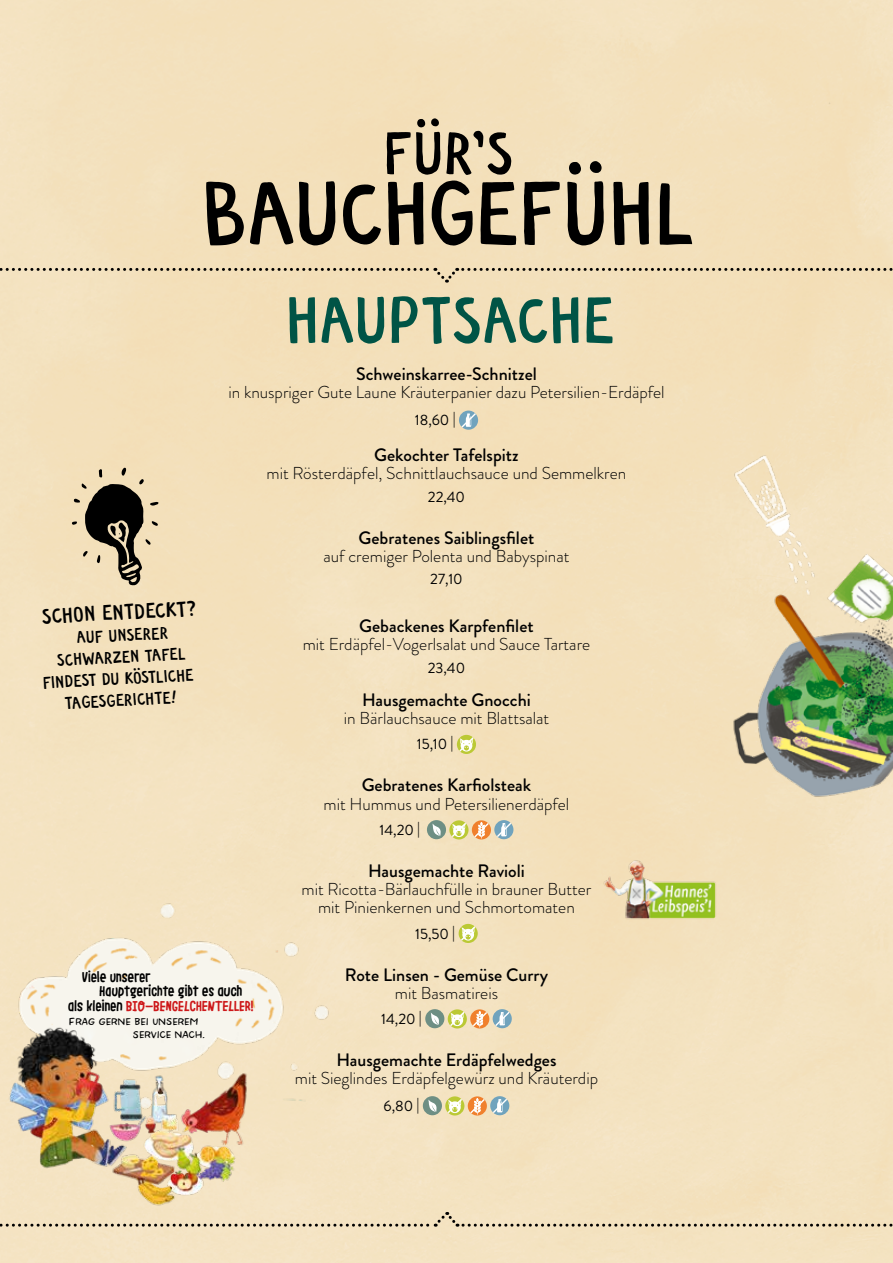
<style>
.page{position:relative;width:893px;height:1263px;background:#fff}
.page>*{position:absolute;margin:0;border:0;box-sizing:border-box;transform-origin:0 0}
.t1{font:94.5px "Sonnentor Hand Regular";letter-spacing:-.015em;color:#000}
.t2{font:69px "Sonnentor Hand Regular";letter-spacing:-.01em;color:#005446}
.t3{font:63px "Sonnentor Hand Regular";color:#000}
.t4{font:22.5px "Sonnentor Hand Regular";color:#000}
.t5{font:22.05px "The Perfect Match Small Sans";color:#000}
.t6{font:500 18px "Brandon Grotesque";color:#000}
.t7{font:18px "Sonnentor Hand Regular";color:#000}
.t8{font:300 17.25px/18px "Brandon Grotesque";color:#000;text-align:center}
.t9{font:15px "Brandon Grotesque";color:#000}
.t10{font:13.5px/13.5px "Le Osler Rough";color:#000}
.t11{font:13.5px "Le Osler Rough";letter-spacing:.005em;color:#cd1719}
.s1{color:#000}
</style>
<div class="page">
<svg style="left:0;top:267px;width:893px;height:16px"></svg>
<svg style="left:459px;top:411px;width:19px;height:19px"></svg>
<svg style="left:457px;top:735px;width:19px;height:19px"></svg>
<div style="left:427px;top:820px;width:19px;height:19px;background:#6e8f84;border-radius:50%"></div>
<svg style="left:432px;top:823px;width:9px;height:13px"></svg>
<svg style="left:449px;top:820px;width:19px;height:19px"></svg>
<svg style="left:450px;top:821px;width:63px;height:18px"></svg>
<svg style="left:459px;top:924px;width:18px;height:19px"></svg>
<div style="left:425px;top:1009px;width:19px;height:19px;background:#6e8f84;border-radius:50%"></div>
<svg style="left:431px;top:1013px;width:8px;height:12px"></svg>
<svg style="left:493px;top:1009px;width:19px;height:19px"></svg>
<svg style="left:448px;top:1010px;width:63px;height:18px"></svg>
<div style="left:423px;top:1096px;width:19px;height:19px;background:#6e8f84;border-radius:50%"></div>
<svg style="left:428px;top:1099px;width:9px;height:13px"></svg>
<svg style="left:445px;top:1096px;width:19px;height:19px"></svg>
<svg style="left:446px;top:1097px;width:63px;height:18px"></svg>
<img style="left:593px;top:856px;width:134px;height:75px">
<svg style="left:319px;top:1211px;width:574px;height:16px"></svg>
<img style="left:716px;top:541px;width:177px;height:322px">
<img style="left:714px;top:423px;width:116px;height:197px">
<div style="left:0;top:881px;width:361px;height:261px;background:#f4e3c2"></div>
<svg style="left:72px;top:468px;width:86px;height:118px"></svg>
<img style="left:0;top:899px;width:319px;height:364px">
<h3 class="t3" style="left:383px;top:115px;width:133px">FÜR’S</h3>
<h1 class="t1" style="left:201px;top:155px;width:496px">BAUCHGEFÜHL</h1>
<h2 class="t2" style="left:285px;top:278px;width:332px">HAUPTSACHE</h2>
<p class="t6" style="left:356px;top:362px;width:182px">Schweinskarree-Schnitzel</p>
<p class="t8" style="left:228px;top:384px;width:438px">in knuspriger Gute Laune Kräuterpanier dazu Petersilien-Erdäpfel</p>
<p class="t9" style="left:415px;top:410px;width:42px">18,60 |</p>
<p class="t6" style="left:374px;top:443px;width:146px">Gekochter Tafelspitz</p>
<p class="t8" style="left:267px;top:465px;width:361px">mit Rösterdäpfel, Schnittlauchsauce und Semmelkren</p>
<p class="t9" style="left:428px;top:486px;width:39px">22,40</p>
<p class="t6" style="left:359px;top:525px;width:177px">Gebratenes Saiblingsfilet</p>
<p class="t8" style="left:323px;top:547px;width:247px">auf cremiger Polenta und Babyspinat</p>
<p class="t9" style="left:430px;top:569px;width:34px">27,10</p>
<p class="t6" style="left:359px;top:614px;width:176px">Gebackenes Karpfenfilet</p>
<p class="t8" style="left:303px;top:636px;width:289px">mit Erdäpfel-Vogerlsalat und Sauce Tartare</p>
<p class="t9" style="left:428px;top:657px;width:39px">23,40</p>
<p class="t6" style="left:362px;top:687px;width:170px">Hausgemachte Gnocchi</p>
<p class="t8" style="left:344px;top:709px;width:207px">in Bärlauchsauce mit Blattsalat</p>
<p class="t9" style="left:417px;top:734px;width:38px">15,10 |</p>
<p class="t6" style="left:362px;top:773px;width:171px">Gebratenes Karfiolsteak</p>
<p class="t8" style="left:324px;top:795px;width:247px">mit Hummus und Petersilienerdäpfel</p>
<p class="t9" style="left:379px;top:819px;width:42px">14,20 |</p>
<p class="t6" style="left:368px;top:858px;width:158px">Hausgemachte Ravioli</p>
<p class="t8" style="left:302px;top:880px;width:291px">mit Ricotta-Bärlauchfülle in brauner Butter mit Pinienkernen und Schmortomaten</p>
<p class="t9" style="left:415px;top:923px;width:42px">15,50 |</p>
<p class="t6" style="left:345px;top:962px;width:205px">Rote Linsen - Gemüse Curry</p>
<p class="t8" style="left:395px;top:984px;width:105px">mit Basmatireis</p>
<p class="t9" style="left:381px;top:1008px;width:42px">14,20 |</p>
<p class="t6" style="left:336px;top:1047px;width:222px">Hausgemachte Erdäpfelwedges</p>
<p class="t8" style="left:295px;top:1069px;width:305px">mit Sieglindes Erdäpfelgewürz und Kräuterdip</p>
<p class="t9" style="left:384px;top:1095px;width:37px">6,80 |</p>
<h3 class="t4" style="left:41px;top:602px;width:156px;rotate:-3deg">SCHON ENTDECKT?</h3>
<p class="t7" style="left:76px;top:626px;width:93px;rotate:-3deg">AUF UNSERER</p>
<p class="t7" style="left:56px;top:649px;width:130px;rotate:-3deg">SCHWARZEN TAFEL</p>
<p class="t7" style="left:42px;top:671px;width:153px;rotate:-3deg">FINDEST DU KÖSTLICHE</p>
<p class="t7" style="left:64px;top:692px;width:114px;rotate:-3deg">TAGESGERICHTE!</p>
<p class="t10" style="left:100px;top:971px;width:145px;text-indent:-17px">Viele unserer<br>Hauptgerichte gibt es auch</p>
<p class="t11" style="left:69px;top:999px;width:187px"><span class="s1">als kleinen</span> BIO-BENGELCHENTELLER!</p>
<p class="t5" style="left:69px;top:1004px;width:131px">Frag gerne bei unserem</p>
<p class="t5" style="left:133px;top:1018px;width:73px">Service nach.</p>
</div>
